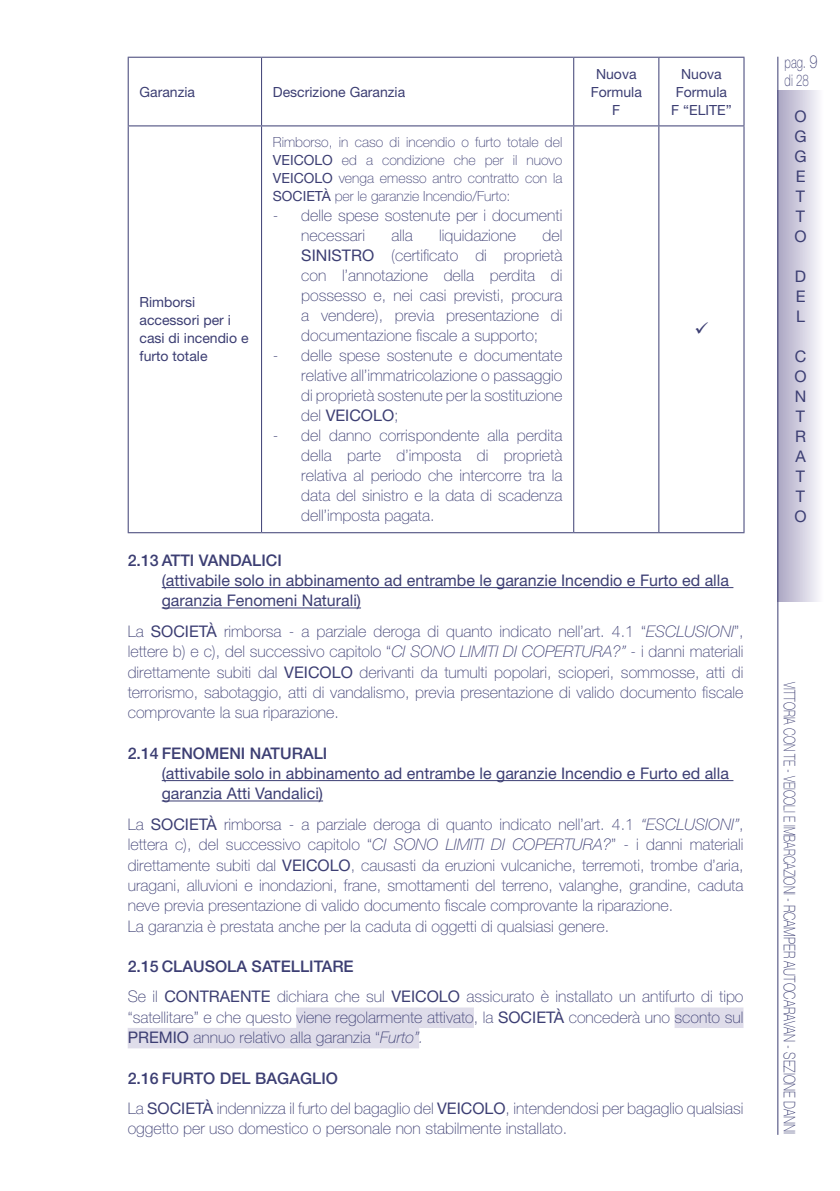
<style>
.page{position:relative;width:840px;height:1191px;background:#fff}
.page>*{position:absolute;margin:0;border:0;box-sizing:border-box;transform-origin:0 0}
.t1{font:100 16.2px/18px "Helvetica Neue LT Std";color:#3c3e73;scale:.71 1}
.t2{font:100 16px/20px "Helvetica Neue LT Std";color:#3c3e73}
.t3{font:16px/20px "Helvetica Neue LT Std";color:#3c3e73;text-align:justify}
.t4{font:100 16px "Helvetica Neue LT Std";color:#3c3e73;scale:.68 1}
.t5{font:500 16px "Helvetica Neue LT Std";color:#3c3e73}
.t6{font:100 14px/18px "Helvetica Neue LT Std";color:#3c3e73;text-align:justify}
.t7{font:14px/18px "Helvetica Neue LT Std";color:#3c3e73;text-align:center}
.s1{font-weight:400}
.s2{font-style:italic}
.s3{font-weight:500}
.s4{font-size:18px}
</style>
<div class="page">
<hr style="left:162px;top:587px;width:571px;height:1px;background:#3c3e73">
<hr style="left:162px;top:607px;width:199px;height:1px;background:#3c3e73">
<hr style="left:162px;top:780px;width:571px;height:1px;background:#3c3e73">
<hr style="left:162px;top:800px;width:161px;height:1px;background:#3c3e73">
<div style="left:296px;top:1007px;width:177px;height:21px;background:#dfddea"></div>
<div style="left:674px;top:1007px;width:69px;height:21px;background:#dfddea"></div>
<div style="left:128px;top:1028px;width:291px;height:20px;background:#dfddea"></div>
<hr style="left:261px;top:58px;width:1px;height:67px;background:#3c3e73">
<hr style="left:573px;top:58px;width:1px;height:67px;background:#3c3e73">
<hr style="left:658px;top:58px;width:1px;height:67px;background:#3c3e73">
<hr style="left:128px;top:125px;width:133px;height:1px;background:#3c3e73">
<hr style="left:261px;top:125px;width:312px;height:1px;background:#3c3e73">
<hr style="left:261px;top:126px;width:1px;height:406px;background:#3c3e73">
<hr style="left:573px;top:125px;width:85px;height:1px;background:#3c3e73">
<hr style="left:573px;top:126px;width:1px;height:406px;background:#3c3e73">
<hr style="left:658px;top:125px;width:86px;height:1px;background:#3c3e73">
<hr style="left:658px;top:126px;width:1px;height:406px;background:#3c3e73">
<hr style="left:128px;top:57px;width:133px;height:1px;background:#3c3e73">
<hr style="left:128px;top:58px;width:1px;height:67px;background:#3c3e73">
<hr style="left:261px;top:57px;width:312px;height:1px;background:#3c3e73">
<hr style="left:573px;top:57px;width:85px;height:1px;background:#3c3e73">
<hr style="left:658px;top:57px;width:86px;height:1px;background:#3c3e73">
<hr style="left:743px;top:58px;width:1px;height:67px;background:#3c3e73">
<hr style="left:128px;top:126px;width:1px;height:406px;background:#3c3e73">
<hr style="left:743px;top:126px;width:1px;height:406px;background:#3c3e73">
<hr style="left:128px;top:532px;width:133px;height:1px;background:#3c3e73">
<hr style="left:261px;top:532px;width:312px;height:1px;background:#3c3e73">
<hr style="left:573px;top:532px;width:85px;height:1px;background:#3c3e73">
<hr style="left:658px;top:532px;width:86px;height:1px;background:#3c3e73">
<div style="left:777px;top:91px;width:46px;height:510px;background:linear-gradient(to right,#a9a5c2,#faf9fd)"></div>
<hr style="left:777px;top:57px;width:1px;height:1077px;background:#3c3e73">
<p class="t7" style="left:139px;top:82px;width:57px">Garanzia</p>
<p class="t7" style="left:273px;top:82px;width:134px">Descrizione Garanzia</p>
<p class="t7" style="left:590px;top:64px;width:53px">Nuova<br>Formula<br>F</p>
<p class="t7" style="left:670px;top:64px;width:62px">Nuova<br>Formula<br>F “ELITE”</p>
<p class="t6" style="left:273px;top:133px;width:291px">Rimborso, in caso di incendio o furto totale del <span class="s1">VEICOLO</span> ed a condizione che per il nuovo <span class="s1">VEICOLO</span> venga emesso antro contratto con la <span class="s1">SOCIETÀ</span> per le garanzie Incendio/Furto:</p>
<p class="t2" style="left:301px;top:205px;width:262px;text-indent:-28px">- delle spese sostenute per i documenti necessari</p>
<p class="t2" style="left:301px;top:225px;width:262px;text-align:justify;text-indent:241px">del <span class="s1">SINISTRO</span> (certificato di proprietà con l’annotazione della perdita di possesso e, nei casi previsti, procura a vendere), previa presentazione di documentazione fiscale a supporto;</p>
<p class="t2" style="left:301px;top:345px;width:262px;text-align:justify;text-indent:-28px">- delle spese sostenute e documentate relative all’immatricolazione o passaggio di proprietà sostenute per la sostituzione del <span class="s1">VEICOLO</span>;</p>
<p class="t2" style="left:301px;top:425px;width:262px;text-align:justify;text-indent:-28px">- del danno corrispondente alla perdita della parte d’imposta di proprietà relativa al periodo che intercorre tra la data del sinistro e la data di scadenza dell’imposta pagata.</p>
<p class="t5" style="left:128px;top:550px;width:156px">2.13 ATTI VANDALICI</p>
<p class="t3" style="left:162px;top:570px;width:568px">(attivabile solo in abbinamento ad entrambe le garanzie Incendio e Furto ed alla garanzia Fenomeni Naturali)</p>
<p class="t2" style="left:128px;top:621px;width:617px;text-align:justify">La <span class="s1">SOCIETÀ</span> rimborsa - a parziale deroga di quanto indicato nell’art. 4.1 “<span class="s2">ESCLUSIONI</span>”, lettere b) e c), del successivo capitolo “<span class="s2">CI SONO LIMITI DI COPERTURA?”</span> - i danni materiali direttamente subiti dal <span class="s1">VEICOLO</span> derivanti da tumulti popolari, scioperi, sommosse, atti di terrorismo, sabotaggio, atti di vandalismo, previa presentazione di valido documento fiscale comprovante la sua riparazione.</p>
<p class="t5" style="left:128px;top:743px;width:201px">2.14 FENOMENI NATURALI</p>
<p class="t3" style="left:162px;top:763px;width:568px">(attivabile solo in abbinamento ad entrambe le garanzie Incendio e Furto ed alla garanzia Atti Vandalici)</p>
<p class="t2" style="left:128px;top:814px;width:617px">La <span class="s1">SOCIETÀ</span> rimborsa - a parziale deroga di quanto indicato nell’art. 4.1 <span class="s2">“ESCLUSIONI”</span>, lettera c), del successivo capitolo “<span class="s2">CI SONO LIMITI DI COPERTURA?</span>” - i danni materiali direttamente subiti dal <span class="s1">VEICOLO</span>, causasti da eruzioni vulcaniche, terremoti, trombe d’aria, uragani, alluvioni e inondazioni, frane, smottamenti del terreno, valanghe, grandine, caduta neve previa presentazione di valido documento fiscale comprovante la riparazione.<br>La garanzia è prestata anche per la caduta di oggetti di qualsiasi genere.</p>
<p class="t2" style="left:128px;top:951px;width:617px;line-height:30.4px"><span class="s3">2.15 CLAUSOLA SATELLITARE<br></span>Se il <span class="s1">CONTRAENTE</span> dichiara che sul <span class="s1">VEICOLO</span> assicurato è installato un antifurto di tipo</p>
<p class="t2" style="left:128px;top:1006px;width:617px">“satellitare” e che questo viene regolarmente attivato, la <span class="s1">SOCIETÀ</span> concederà uno sconto sul<br><span class="s1">PREMIO</span> annuo relativo alla garanzia “<span class="s2">Furto”.</span></p>
<p class="t2" style="left:128px;top:1062px;width:617px;line-height:30.4px"><span class="s3">2.16 FURTO DEL BAGAGLIO<br></span>La <span class="s1">SOCIETÀ</span> indennizza il furto del bagaglio del <span class="s1">VEICOLO</span>, intendendosi per bagaglio qualsiasi</p>
<p class="t2" style="left:128px;top:1118px;width:441px">oggetto per uso domestico o personale non stabilmente installato.</p>
<p class="t2" style="left:391px;top:225px;width:23px">alla</p>
<p class="t2" style="left:439px;top:225px;width:78px">liquidazione</p>
<p class="t7" style="left:139px;top:293px;width:110px;text-align:left">Rimborsi accessori per i casi di incendio e furto totale</p>
<p class="t1" style="left:784px;top:53px;width:48px">pag. <span class="s4">9 </span>di 28</p>
<p class="t3" style="left:794px;top:106px;width:14px">O G G E T T O</p>
<p class="t3" style="left:794px;top:266px;width:13px">D E L</p>
<p class="t3" style="left:794px;top:346px;width:14px">C O N T R A T T O</p>
<p class="t4" style="left:798px;top:682px;width:666px;rotate:90deg">VITTORIA CON TE - VEICOLI E IMBARCAZIONI - RCAMPER AUTOCARAVAN - SEZIONE DANNI</p>
</div>
